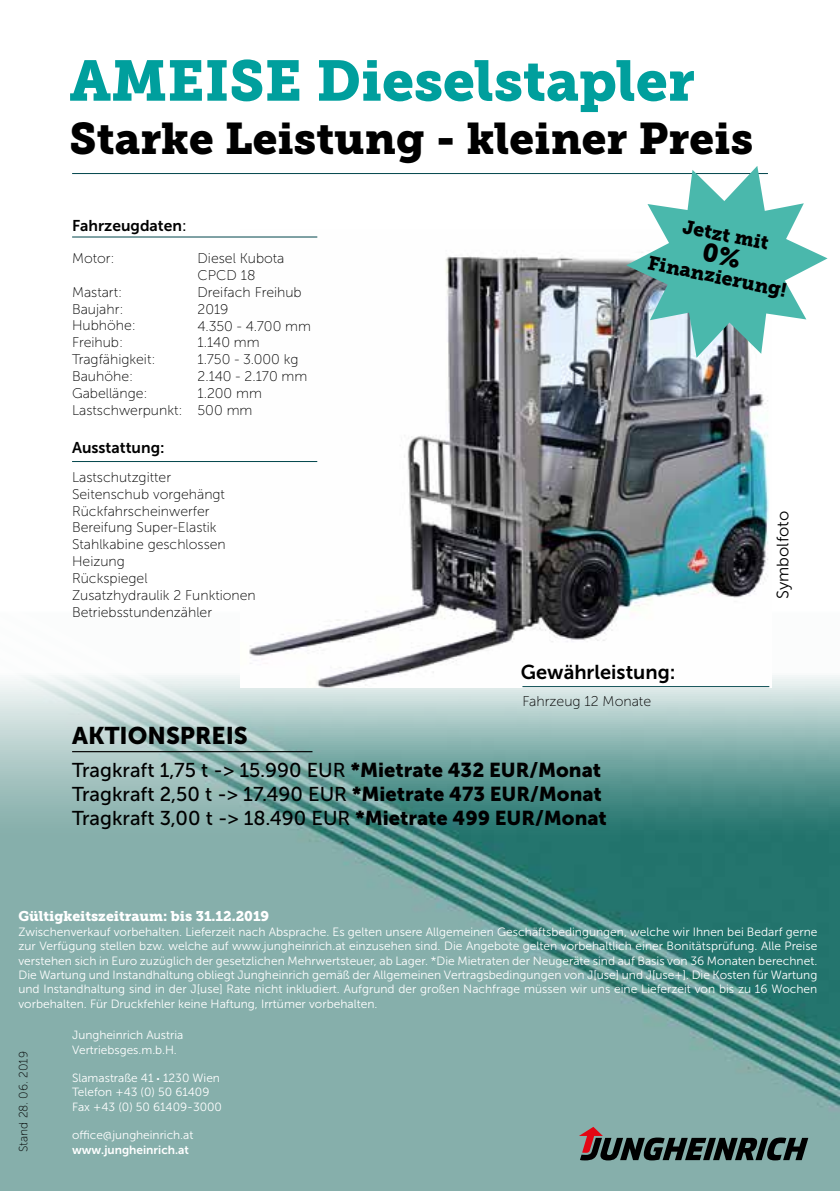
<style>
.page{position:relative;width:840px;height:1191px;background:#fff}
.page>*{position:absolute;margin:0;border:0;box-sizing:border-box;transform-origin:0 0}
.t1{font:56.8px "Museo JH Slab 900";color:#009f9d}
.t2{font:44px "Museo JH Slab 900";color:#000}
.t3{font:24px "Museo JH Sans 900";color:#000}
.t4{font:20px/24px "Museo JH Sans 500";color:#000}
.t5{font:20px "Museo JH Sans 700";color:#000}
.t6{font:19.4px "Museo JH Slab 900";color:#000}
.t7{font:16.6px "Museo JH Sans 300";color:#000}
.t8{font:15.6px "Museo JH Sans 700";color:#000}
.t9{font:14.2px "Museo JH Sans 100";color:#000}
.t10{font:14px/16.8px "Museo JH Sans 100";color:#000}
.t11{font:14px "Museo JH Slab 900";color:#fff}
.t12{font:12px/14.4px "Museo JH Sans 300";color:#fff;text-align:justify}
.t13{font:12px "Museo JH Sans 100";color:#000}
.t14{font:11.8px/14.2px "Museo JH Sans 300";color:#fff}
.t15{font:11.8px "Museo JH Sans 700";color:#fff}
.s1{font-family:"Museo JH Sans 500"}
.s2{font-family:"Museo JH Sans 900"}
</style>
<div class="page">
<img style="left:0;top:675px;width:839px;height:516px">
<img style="left:240px;top:236px;width:531px;height:451px">
<svg style="left:578px;top:1126px;width:229px;height:34px;background:#536462"></svg>
<hr style="left:72px;top:237px;width:245px;height:1px;background:#00454b">
<hr style="left:72px;top:461px;width:245px;height:1px;background:#00454b">
<hr style="left:522px;top:686px;width:246px;height:1px;background:#00454b">
<hr style="left:72px;top:751px;width:240px;height:1px;background:#000">
<hr style="left:72px;top:173px;width:695px;height:1px;background:#00454b">
<svg style="left:626px;top:166px;width:201px;height:192px"></svg>
<h1 class="t1" style="left:69px;top:48px;width:626px">AMEISE Dieselstapler</h1>
<h2 class="t2" style="left:69px;top:113px;width:684px">Starke Leistung - kleiner Preis</h2>
<p class="t8" style="left:72px;top:217px;width:116px">Fahrzeugdaten<span class="s1">:</span></p>
<p class="t10" style="left:72px;top:250px;width:44px">Motor:</p>
<p class="t10" style="left:72px;top:284px;width:112px">Mastart:<br>Baujahr:<br>Hubhöhe:<br>Freihub:<br>Tragfähigkeit:<br>Bauhöhe:<br>Gabellänge:<br>Lastschwerpunkt:</p>
<h3 class="t6" style="left:684px;top:215px;width:89px;rotate:11deg">Jetzt mit</h3>
<p class="t10" style="left:197px;top:250px;width:88px">Diesel Kubota</p>
<h3 class="t6" style="left:649px;top:252px;width:143px;rotate:11deg">Finanzierung!</h3>
<p class="t10" style="left:197px;top:267px;width:115px">CPCD 18<br>Dreifach Freihub<br>2019<br>4.350 - 4.700 mm<br>1.140 mm<br>1.750 - 3.000 kg<br>2.140 - 2.170 mm<br>1.200 mm<br>500 mm</p>
<p class="t8" style="left:72px;top:439px;width:94px">Ausstattung:</p>
<p class="t10" style="left:72px;top:469px;width:185px">Lastschutzgitter<br>Seitenschub vorgehängt<br>Rückfahrscheinwerfer<br>Bereifung Super-Elastik<br>Stahlkabine geschlossen<br>Heizung<br>Rückspiegel<br>Zusatzhydraulik 2 Funktionen<br>Betriebsstundenzähler</p>
<h3 class="t3" style="left:72px;top:722px;width:177px">AKTIONSPREIS</h3>
<h3 class="t5" style="left:520px;top:661px;width:156px">Gewährleistung:</h3>
<p class="t9" style="left:522px;top:693px;width:130px">Fahrzeug 12 Monate</p>
<h3 class="t4" style="left:72px;top:758px;width:536px">Tragkraft 1,75 t -&gt; 15.990 EUR <span class="s2">*Mietrate 432 EUR/Monat<br></span>Tragkraft 2,50 t -&gt; 17.490 EUR <span class="s2">*Mietrate 473 EUR/Monat<br></span>Tragkraft 3,00 t -&gt; 18.490 EUR <span class="s2">*Mietrate 499 EUR/Monat</span></h3>
<h3 class="t7" style="left:773px;top:599px;width:89px;rotate:-90deg">Symbolfoto</h3>
<p class="t11" style="left:18px;top:908px;width:252px">Gültigkeitszeitraum: bis 31.12.2019</p>
<p class="t12" style="left:18px;top:924px;width:800px">Zwischenverkauf vorbehalten. Lieferzeit nach Absprache. Es gelten unsere Allgemeinen Geschäftsbedingungen, welche wir Ihnen bei Bedarf gerne zur Verfügung stellen bzw. welche auf www.jungheinrich.at einzusehen sind. Die Angebote gelten vorbehaltlich einer Bonitätsprüfung. Alle Preise verstehen sich in Euro zuzüglich der gesetzlichen Mehrwertsteuer, ab Lager. *Die Mietraten der Neugeräte sind auf Basis von 36 Monaten berechnet.<br>Die Wartung und Instandhaltung obliegt Jungheinrich gemäß der Allgemeinen Vertragsbedingungen von J[use] und J[use+]. Die Kosten für Wartung und Instandhaltung sind in der J[use] Rate nicht inkludiert. Aufgrund der großen Nachfrage müssen wir uns eine Lieferzeit von bis zu 16 Wochen vorbehalten. Für Druckfehler keine Haftung, Irrtümer vorbehalten.</p>
<p class="t13" style="left:17px;top:1152px;width:102px;rotate:-90deg">Stand 28. 06. 2019</p>
<p class="t14" style="left:72px;top:1028px;width:113px">Jungheinrich Austria<br>Vertriebsges.m.b.H.</p>
<p class="t14" style="left:72px;top:1071px;width:151px">Slamastraße 41 <sup>.</sup> 1230 Wien<br>Telefon +43 (0) 50 61409<br>Fax +43 (0) 50 61409-3000</p>
<p class="t14" style="left:72px;top:1128px;width:123px">office@jungheinrich.at</p>
<p class="t15" style="left:72px;top:1142px;width:118px">www.jungheinrich.at</p>
</div>
